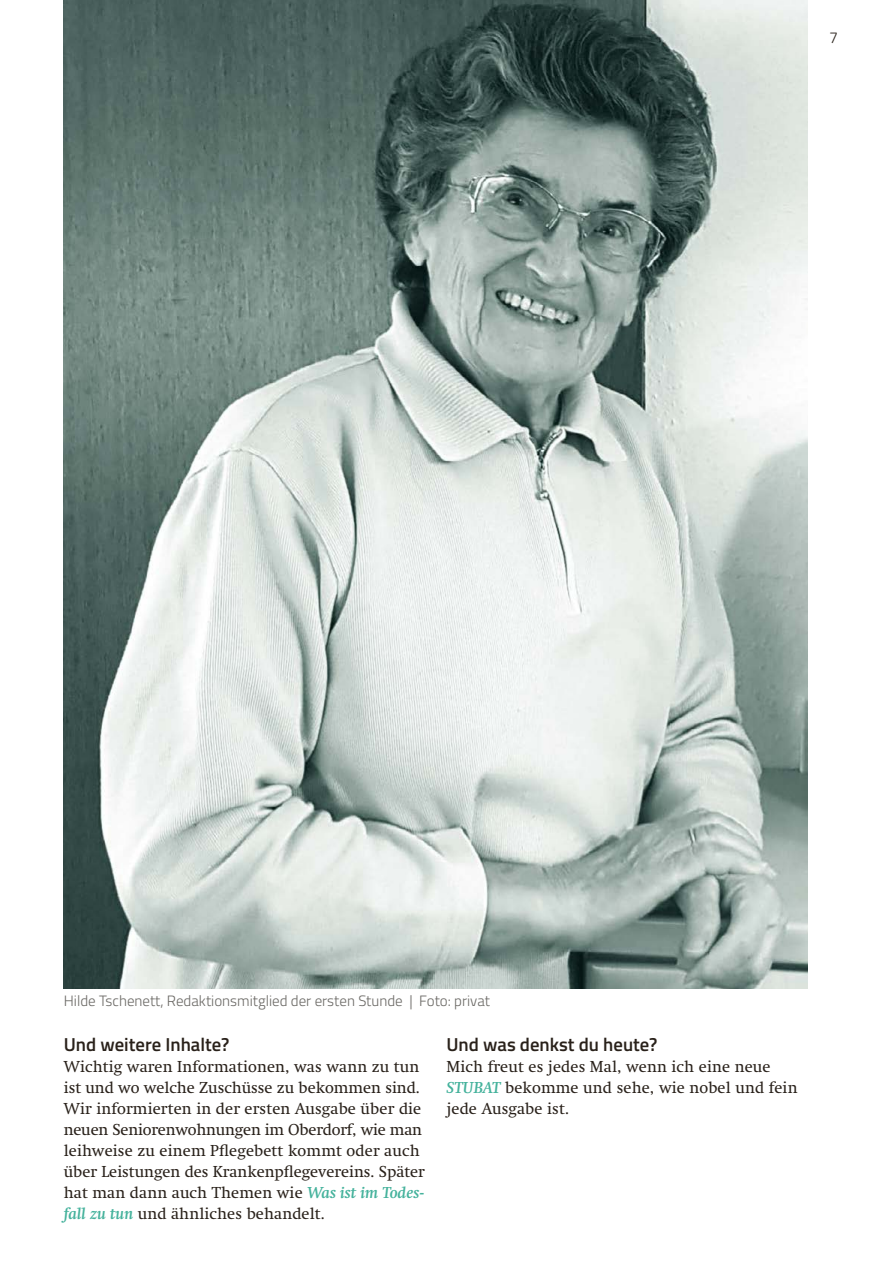
<style>
.page{position:relative;width:893px;height:1263px;background:#fff}
.page>*{position:absolute;margin:0;border:0;box-sizing:border-box;transform-origin:0 0}
.Fließtext___Einzug{font:600 18.75px "Titillium";color:#29211a}
.Fließtext___Einzug-2{font:15.75px/21px "Swift";letter-spacing:.01em;color:#29211a}
.Fließtext___Einzug-3{font:15.75px "Swift";letter-spacing:-.01em;color:#29211a}
.t1{font:300 15.75px "Titillium";color:#29211a}
.BU_links{font:300 15px "Titillium";color:#6a6864}
.s1{font-weight:700;font-style:italic;color:#45b29c}
</style>
<div class="page">
<img style="left:64px;top:0;width:744px;height:988px">
<p class="t1" style="left:829px;top:26px;width:10px">7</p>
<p class="BU_links" style="left:64px;top:990px;width:428px">Hilde Tschenett, Redaktionsmitglied der ersten Stunde | Foto: privat</p>
<p class="Fließtext___Einzug" style="left:446px;top:1030px;width:212px">Und was denkst du heute?</p>
<p class="Fließtext___Einzug-2" style="left:446px;top:1056px;width:353px">Mich freut es jedes Mal, wenn ich eine neue<br><span class="s1">STUBAT</span> bekomme und sehe, wie nobel und fein jede Ausgabe ist.</p>
<p class="Fließtext___Einzug" style="left:64px;top:1030px;width:167px">Und weitere Inhalte?</p>
<p class="Fließtext___Einzug-2" style="left:64px;top:1056px;width:357px">Wichtig waren Informationen, was wann zu tun ist und wo welche Zuschüsse zu bekommen sind.</p>
<p class="Fließtext___Einzug-2" style="left:64px;top:1098px;width:359px">Wir informierten in der ersten Ausgabe über die</p>
<p class="Fließtext___Einzug-3" style="left:64px;top:1121px;width:360px">neuen Seniorenwohnungen im Oberdorf, wie man</p>
<p class="Fließtext___Einzug-2" style="left:64px;top:1140px;width:363px">leihweise zu einem Pflegebett kommt oder auch über Leistungen des Krankenpflegevereins. Später</p>
<p class="Fließtext___Einzug-2" style="left:64px;top:1182px;width:362px">hat man dann auch Themen wie <span class="s1">Was ist im Todes-</span></p>
<p class="Fließtext___Einzug-2" style="left:64px;top:1203px;width:262px"><span class="s1">fall zu tun</span> und ähnliches behandelt.</p>
</div>
